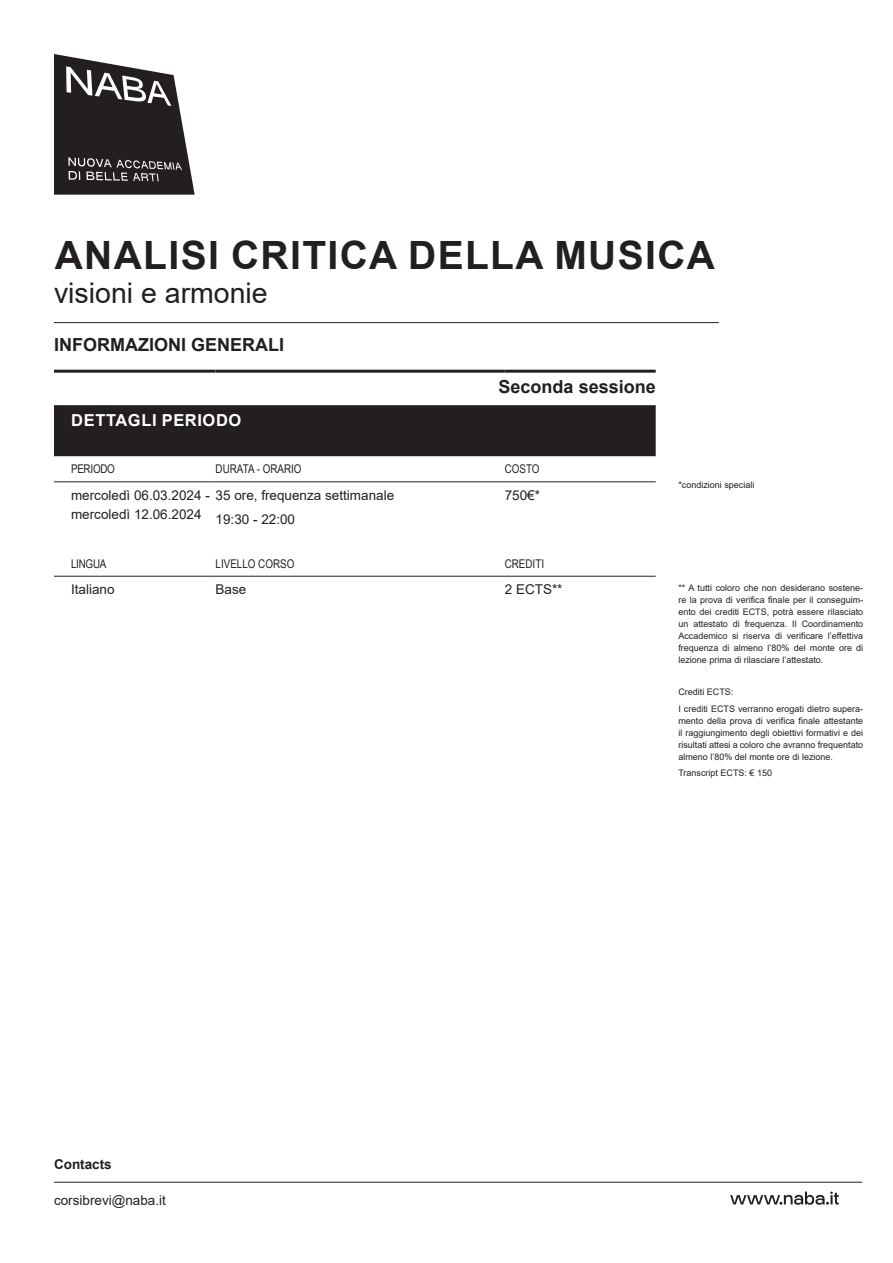
<style>
.page{position:relative;width:893px;height:1263px;background:#fff}
.page>*{position:absolute;margin:0;border:0;box-sizing:border-box;transform-origin:0 0}
.SOTTOTITOLO{font:700 39px "Arial";letter-spacing:.035em;color:#231f20}
.SOTTOTITOLO-2{font:28.5px "Arial";color:#231f20}
.TITOLO_TABELLA{font:700 18px "Arial";color:#231f20}
.t1{font:700 16.5px "Arial";letter-spacing:.035em;color:#fff}
.PARAGRAFO_TESTO{font:13.5px/19.5px "Arial";color:#231f20}
.t2{font:700 13.5px "Arial";color:#231f20}
.t3{font:12px "Arial Narrow";color:#231f20}
.t4{font:12px "Arial Narrow";letter-spacing:-.02em;color:#231f20}
.NOTA_a_margine{font:9px/12px "Arial";color:#231f20;text-align:justify}
.PARAGRAFO_TESTO-2{font:9px "Arial";color:#231f20}
</style>
<div class="page">
<svg style="left:54px;top:54px;width:141px;height:141px"></svg>
<svg style="left:730px;top:1191px;width:109px;height:14px"></svg>
<hr style="left:54px;top:1182px;width:808px;height:1px;background:#231f20">
<div style="left:54px;top:405px;width:602px;height:51px;background:#231f20"></div>
<svg style="left:54px;top:482px;width:17px;height:1px"></svg>
<hr style="left:71px;top:482px;width:145px;height:1px;background:#231f20">
<hr style="left:216px;top:482px;width:289px;height:1px;background:#231f20">
<hr style="left:505px;top:482px;width:151px;height:1px;background:#231f20">
<hr style="left:54px;top:370px;width:17px;height:3px;background:#231f20">
<hr style="left:71px;top:370px;width:145px;height:3px;background:#231f20">
<hr style="left:216px;top:370px;width:289px;height:3px;background:#231f20">
<hr style="left:505px;top:370px;width:151px;height:3px;background:#231f20">
<svg style="left:54px;top:576px;width:17px;height:1px"></svg>
<hr style="left:71px;top:576px;width:145px;height:1px;background:#231f20">
<hr style="left:216px;top:576px;width:289px;height:1px;background:#231f20">
<hr style="left:505px;top:576px;width:151px;height:1px;background:#231f20">
<hr style="left:54px;top:322px;width:665px;height:1px;background:#231f20">
<p class="SOTTOTITOLO" style="left:55px;top:228px;width:662px">ANALISI CRITICA DELLA MUSICA</p>
<p class="SOTTOTITOLO-2" style="left:54px;top:274px;width:215px">visioni e armonie</p>
<p class="TITOLO_TABELLA" style="left:54px;top:332px;width:232px">INFORMAZIONI GENERALI</p>
<p class="TITOLO_TABELLA" style="left:499px;top:374px;width:159px">Seconda sessione</p>
<p class="t1" style="left:71px;top:408px;width:172px">DETTAGLI PERIODO</p>
<p class="t4" style="left:71px;top:460px;width:45px">PERIODO</p>
<p class="t3" style="left:216px;top:460px;width:88px">DURATA - ORARIO</p>
<p class="t3" style="left:505px;top:460px;width:36px">COSTO</p>
<p class="PARAGRAFO_TESTO" style="left:71px;top:485px;width:325px">mercoledì 06.03.2024 - 35 ore, frequenza settimanale mercoledì 12.06.2024</p>
<p class="PARAGRAFO_TESTO" style="left:505px;top:485px;width:37px">750€*</p>
<p class="PARAGRAFO_TESTO" style="left:216px;top:509px;width:81px">19:30 - 22:00</p>
<p class="PARAGRAFO_TESTO-2" style="left:678px;top:478px;width:78px">*condizioni speciali</p>
<p class="t3" style="left:71px;top:555px;width:37px">LINGUA</p>
<p class="t3" style="left:216px;top:555px;width:80px">LIVELLO CORSO</p>
<p class="t3" style="left:505px;top:555px;width:41px">CREDITI</p>
<p class="PARAGRAFO_TESTO" style="left:71px;top:580px;width:45px">Italiano</p>
<p class="PARAGRAFO_TESTO" style="left:216px;top:580px;width:32px">Base</p>
<p class="PARAGRAFO_TESTO" style="left:505px;top:580px;width:59px">2 ECTS**</p>
<p class="NOTA_a_margine" style="left:678px;top:582px;width:186px">** A tutti coloro che non desiderano sostene&shy;re la prova di verifica finale per il conseguim&shy;ento dei crediti ECTS, potrà essere rilasciato un attestato di frequenza. Il Coordinamento Accademico si riserva di verificare l’effettiva frequenza di almeno l’80% del monte ore di lezione prima di rilasciare l’attestato.</p>
<p class="NOTA_a_margine" style="left:678px;top:686px;width:57px">Crediti ECTS:</p>
<p class="NOTA_a_margine" style="left:678px;top:702px;width:186px">I crediti ECTS verranno erogati dietro supera&shy;mento della prova di verifica finale attestante il raggiungimento degli obiettivi formativi e dei risultati attesi a coloro che avranno frequentato almeno l’80% del monte ore di lezione.</p>
<p class="NOTA_a_margine" style="left:678px;top:767px;width:95px">Transcript ECTS: € 150</p>
<h3 class="t2" style="left:54px;top:1154px;width:59px">Contacts</h3>
<h3 class="PARAGRAFO_TESTO" style="left:54px;top:1190px;width:113px">corsibrevi@naba.it</h3>
</div>
